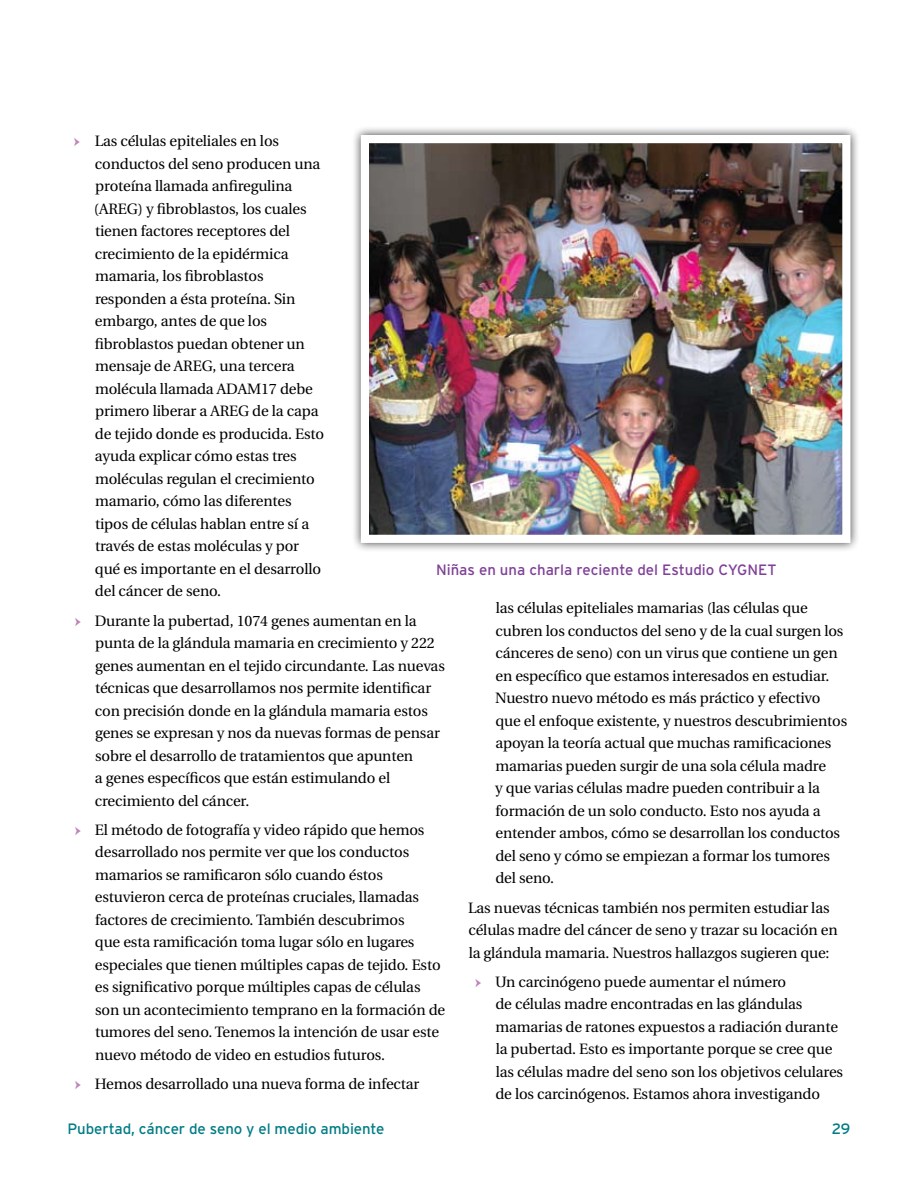
<style>
.page{position:relative;width:918px;height:1188px;background:#fff}
.page>*{position:absolute;margin:0;border:0;box-sizing:border-box;transform-origin:0 0}
.t1{font:15px/22.5px "Utopia";letter-spacing:-.01em;color:#000}
.t2{font:15px "Interstate";color:#7f4098}
.t3{font:15px "Interstate";letter-spacing:-.005em;color:#007c85}
.s1{font-family:"Minion Pro";color:#bf83b9}
</style>
<div class="page">
<div style="left:351px;top:125px;width:509px;height:428px;background:#000;opacity:.75"></div>
<img style="left:370px;top:144px;width:472px;height:390px">
<div style="left:361px;top:135px;width:490px;height:408px;border:8px solid #fff"></div>
<p class="t1" style="left:94px;top:130px;width:232px;text-indent:-20px"><span class="s1">ӹ</span> Las células epiteliales en los conductos del seno producen una proteína llamada anfiregulina (AREG) y fibroblastos, los cuales tienen factores receptores del crecimiento de la epidérmica mamaria, los fibroblastos responden a ésta proteína. Sin embargo, antes de que los fibroblastos puedan obtener un mensaje de AREG, una tercera molécula llamada ADAM17 debe primero liberar a AREG de la capa de tejido donde es producida. Esto ayuda explicar cómo estas tres moléculas regulan el crecimiento mamario, cómo las diferentes tipos de células hablan entre sí a través de estas moléculas y por qué es importante en el desarrollo del cáncer de seno.</p>
<p class="t1" style="left:95px;top:609px;width:351px;text-indent:-20px"><span class="s1">ӹ</span> Durante la pubertad, 1074 genes aumentan en la punta de la glándula mamaria en crecimiento y 222 genes aumentan en el tejido circundante. Las nuevas técnicas que desarrollamos nos permite identificar con precisión donde en la glándula mamaria estos genes se expresan y nos da nuevas formas de pensar sobre el desarrollo de tratamientos que apunten<br>a genes específicos que están estimulando el crecimiento del cáncer.</p>
<p class="t1" style="left:95px;top:819px;width:352px;text-indent:-20px"><span class="s1">ӹ</span> El método de fotografía y video rápido que hemos desarrollado nos permite ver que los conductos mamarios se ramificaron sólo cuando éstos estuvieron cerca de proteínas cruciales, llamadas factores de crecimiento. También descubrimos<br>que esta ramificación toma lugar sólo en lugares especiales que tienen múltiples capas de tejido. Esto es significativo porque múltiples capas de células son un acontecimiento temprano en la formación de tumores del seno. Tenemos la intención de usar este nuevo método de video en estudios futuros.</p>
<p class="t1" style="left:75px;top:1073px;width:346px"><span class="s1">ӹ</span> Hemos desarrollado una nueva forma de infectar</p>
<p class="t2" style="left:436px;top:562px;width:322px">N iñas en una charla reciente del Estudio CYGNET</p>
<p class="t1" style="left:495px;top:597px;width:354px">las células epiteliales mamarias (las células que cubren los conductos del seno y de la cual surgen los cánceres de seno) con un virus que contiene un gen en específico que estamos interesados en estudiar.<br>Nuestro nuevo método es más práctico y efectivo que el enfoque existente, y nuestros descubrimientos apoyan la teoría actual que muchas ramificaciones mamarias pueden surgir de una sola célula madre<br>y que varias células madre pueden contribuir a la formación de un solo conducto. Esto nos ayuda a entender ambos, cómo se desarrollan los conductos del seno y cómo se empiezan a formar los tumores del seno.</p>
<p class="t1" style="left:468px;top:896px;width:371px">Las nuevas técnicas también nos permiten estudiar las células madre del cáncer de seno y trazar su locación en la glándula mamaria. Nuestros hallazgos sugieren que:</p>
<p class="t1" style="left:495px;top:971px;width:349px;text-indent:-20px"><span class="s1">ӹ</span> Un carcinógeno puede aumentar el número<br>de células madre encontradas en las glándulas mamarias de ratones expuestos a radiación durante la pubertad. Esto es importante porque se cree que las células madre del seno son los objetivos celulares de los carcinógenos. Estamos ahora investigando</p>
<p class="t3" style="left:68px;top:1120px;width:319px">Pubertad, cáncer de seno y el medio ambiente</p>
<p class="t3" style="left:832px;top:1120px;width:20px">29</p>
</div>
